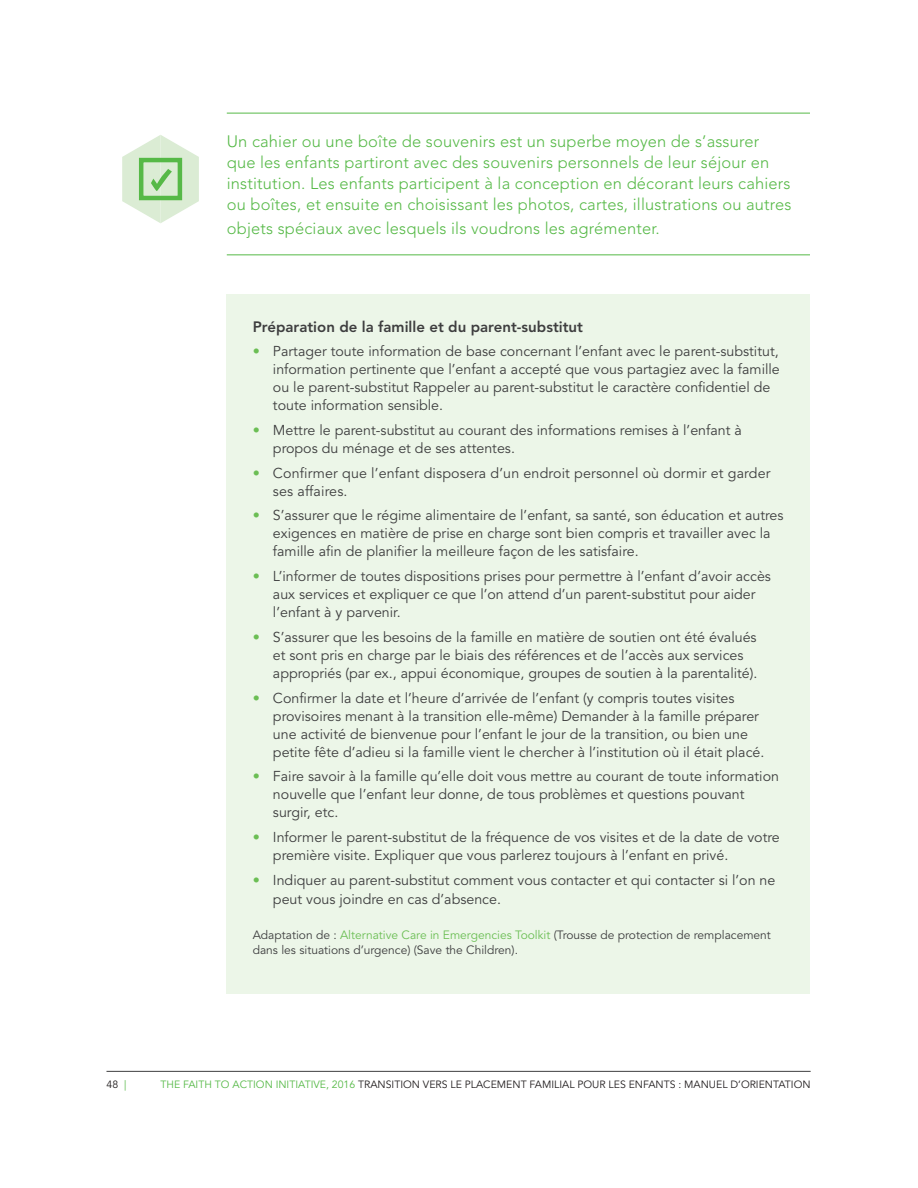
<style>
.page{position:relative;width:918px;height:1188px;background:#fff}
.page>*{position:absolute;margin:0;border:0;box-sizing:border-box;transform-origin:0 0}
.t1{font:300 16.5px/21px "Avenir LT Std";letter-spacing:.01em;color:#56b947}
.t2{font:800 15px "Avenir LT Std";color:#3e3e3f}
.t3{font:14.25px/18px "Avenir LT Std";color:#3e3e3f}
.t4{font:12px/15px "Avenir LT Std";color:#3e3e3f}
.t5{font:10.5px "Avenir LT Std";color:#231f20}
.s1{color:#6bbe54}
.s2{color:#56b947}
</style>
<div class="page">
<hr style="left:106px;top:1071px;width:705px;height:1px;background:#3e3e3f">
<hr style="left:227px;top:113px;width:583px;height:1px;background:#56b947">
<hr style="left:227px;top:254px;width:583px;height:1px;background:#56b947">
<div style="left:227px;top:295px;width:583px;height:699px;background:#ecf6e8"></div>
<svg style="left:122px;top:135px;width:77px;height:88px"></svg>
<div style="left:139px;top:158px;width:43px;height:42px;border:4px solid #56b947"></div>
<p class="t1" style="left:227px;top:131px;width:566px">Un cahier ou une boîte de souvenirs est un superbe moyen de s’assurer que les enfants partiront avec des souvenirs personnels de leur séjour en institution. Les enfants participent à la conception en décorant leurs cahiers ou boîtes, et ensuite en choisissant les photos, cartes, illustrations ou autres</p>
<p class="t1" style="left:227px;top:218px;width:435px">objets spéciaux avec lesquels ils voudrons les agrémenter.</p>
<p class="t2" style="left:253px;top:317px;width:332px">Préparation de la famille et du parent-substitut</p>
<p class="t3" style="left:273px;top:343px;width:508px;text-indent:-20px"><span class="s1">•</span> Partager toute information de base concernant l’enfant avec le parent-substitut, information pertinente que l’enfant a accepté que vous partagiez avec la famille ou le parent-substitut Rappeler au parent-substitut le caractère confidentiel de toute information sensible.</p>
<p class="t3" style="left:273px;top:421px;width:470px;text-indent:-20px"><span class="s1">•</span> Mettre le parent-substitut au courant des informations remises à l’enfant à propos du ménage et de ses attentes.</p>
<p class="t3" style="left:273px;top:464px;width:499px;text-indent:-20px"><span class="s1">•</span> Confirmer que l’enfant disposera d’un endroit personnel où dormir et garder ses affaires.</p>
<p class="t3" style="left:273px;top:507px;width:512px;text-indent:-20px"><span class="s1">•</span> S’assurer que le régime alimentaire de l’enfant, sa santé, son éducation et autres exigences en matière de prise en charge sont bien compris et travailler avec la famille afin de planifier la meilleure façon de les satisfaire.</p>
<p class="t3" style="left:273px;top:568px;width:500px;text-indent:-20px"><span class="s1">•</span> L’informer de toutes dispositions prises pour permettre à l’enfant d’avoir accès aux services et expliquer ce que l’on attend d’un parent-substitut pour aider l’enfant à y parvenir.</p>
<p class="t3" style="left:273px;top:628px;width:486px;text-indent:-20px"><span class="s1">•</span> S’assurer que les besoins de la famille en matière de soutien ont été évalués et sont pris en charge par le biais des références et de l’accès aux services appropriés (par ex., appui économique, groupes de soutien à la parentalité).</p>
<p class="t3" style="left:273px;top:689px;width:493px;text-indent:-20px"><span class="s1">•</span> Confirmer la date et l’heure d’arrivée de l’enfant (y compris toutes visites provisoires menant à la transition elle-même) Demander à la famille préparer une activité de bienvenue pour l’enfant le jour de la transition, ou bien une petite fête d’adieu si la famille vient le chercher à l’institution où il était placé.</p>
<p class="t3" style="left:273px;top:768px;width:508px;text-indent:-20px"><span class="s1">•</span> Faire savoir à la famille qu’elle doit vous mettre au courant de toute information nouvelle que l’enfant leur donne, de tous problèmes et questions pouvant surgir, etc.</p>
<p class="t3" style="left:273px;top:829px;width:508px;text-indent:-20px"><span class="s1">•</span> Informer le parent-substitut de la fréquence de vos visites et de la date de votre première visite. Expliquer que vous parlerez toujours à l’enfant en privé.</p>
<p class="t3" style="left:273px;top:871px;width:504px;line-height:19.5px;text-indent:-20px"><span class="s1">•</span> Indiquer au parent-substitut comment vous contacter et qui contacter si l’on ne peut vous joindre en cas d’absence.</p>
<p class="t4" style="left:253px;top:928px;width:520px">Adaptation de : <span class="s1">Alternative Care in Emergencies Toolkit</span> (Trousse de protection de remplacement dans les situations d’urgence) (Save the Children).</p>
<p class="t5" style="left:106px;top:1078px;width:21px">48 <span class="s2">|</span></p>
<p class="t5" style="left:161px;top:1078px;width:652px"><span class="s2">THE FAITH TO ACTION INITIATIVE, 2016</span> TRANSITION VERS LE PLACEMENT FAMILIAL POUR LES ENFANTS : MANUEL D’ORIENTATION</p>
</div>
